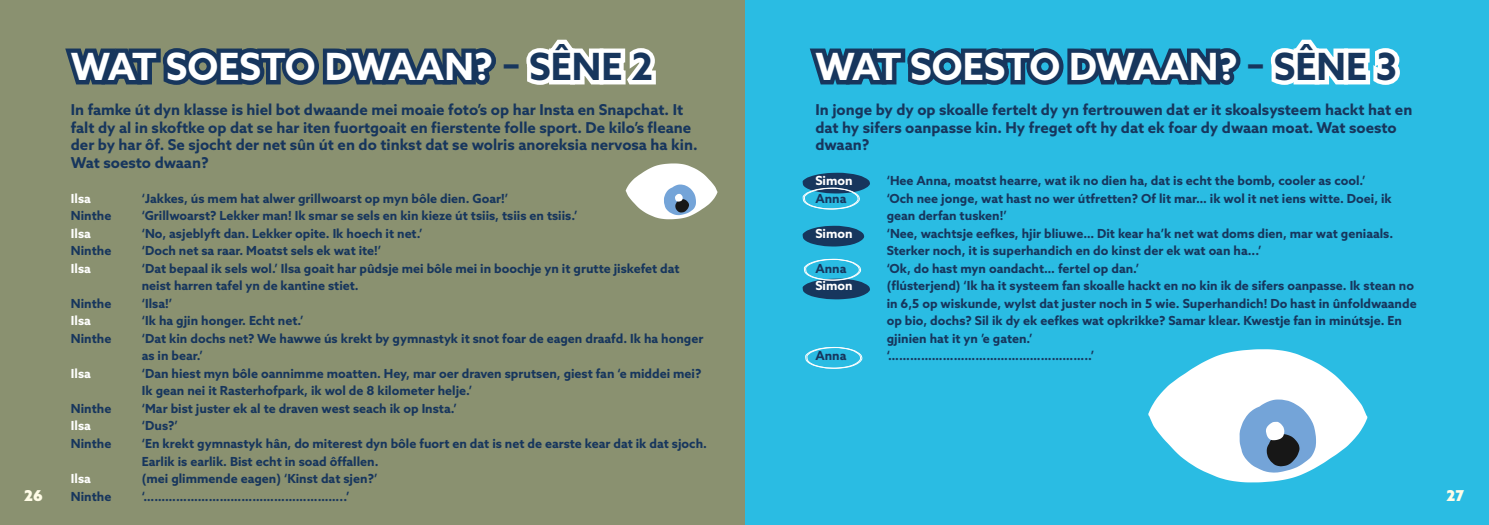
<style>
.page{position:relative;width:1489px;height:525px;background:#fff}
.page>*{position:absolute;margin:0;border:0;box-sizing:border-box;transform-origin:0 0}
.t1{font:700 37.5px "Azo Sans";color:#fff}
.t2{font:700 15px/17.5px "Azo Sans";color:#17365d}
.t3{font:900 15px "Azo Sans";color:#fffce7}
.t4{font:700 12.5px/17.5px "Azo Sans";color:#17365d}
.t5{font:700 12.5px "Azo Sans";color:#fff}
.s1{color:#17365d}
</style>
<div class="page">
<div style="left:744px;top:0;width:744px;height:524px;background:#2abce3"></div>
<svg style="left:802px;top:225px;width:62px;height:21px"></svg>
<svg style="left:802px;top:172px;width:68px;height:38px"></svg>
<svg style="left:802px;top:258px;width:68px;height:41px"></svg>
<svg style="left:805px;top:347px;width:57px;height:22px"></svg>
<svg style="left:1148px;top:349px;width:219px;height:133px"></svg>
<svg style="left:809px;top:48px;width:432px;height:37px;background:#194a71"></svg>
<svg style="left:1270px;top:39px;width:130px;height:46px"></svg>
<div style="left:0;top:0;width:744px;height:524px;background:#8a9170"></div>
<svg style="left:625px;top:163px;width:92px;height:56px"></svg>
<svg style="left:65px;top:48px;width:431px;height:37px;background:#27435f"></svg>
<svg style="left:526px;top:39px;width:130px;height:46px"></svg>
<h1 class="t1" style="left:71px;top:42px;width:584px">WAT SOESTO DWAAN? <span class="s1">– SÊNE 2</span></h1>
<p class="t2" style="left:71px;top:101px;width:628px">In famke út dyn klasse is hiel bot dwaande mei moaie foto’s op har Insta en Snapchat. It falt dy al in skoftke op dat se har iten fuortgoait en fierstente folle sport. De kilo’s fleane der by har ôf. Se sjocht der net sûn út en do tinkst dat se wolris anoreksia nervosa ha kin.<br>Wat soesto dwaan?</p>
<p class="t5" style="left:71px;top:190px;width:21px">Ilsa</p>
<p class="t4" style="left:142px;top:189px;width:368px">‘Jakkes, ús mem hat alwer grillwoarst op myn bôle dien. Goar!’</p>
<p class="t4" style="left:71px;top:207px;width:42px">Ninthe</p>
<p class="t4" style="left:142px;top:207px;width:437px">‘Grillwoarst? Lekker man! Ik smar se sels en kin kieze út tsiis, tsiis en tsiis.’</p>
<p class="t5" style="left:71px;top:225px;width:21px">Ilsa</p>
<p class="t4" style="left:142px;top:224px;width:282px">‘No, asjeblyft dan. Lekker opite. Ik hoech it net.’</p>
<p class="t4" style="left:71px;top:242px;width:42px">Ninthe</p>
<p class="t4" style="left:142px;top:242px;width:241px">‘Doch net sa raar. Moatst sels ek wat ite!’</p>
<p class="t5" style="left:71px;top:260px;width:21px">Ilsa</p>
<p class="t4" style="left:142px;top:259px;width:539px">‘Dat bepaal ik sels wol.’ Ilsa goait har pûdsje mei bôle mei in boochje yn it grutte jiskefet dat neist harren tafel yn de kantine stiet.</p>
<p class="t4" style="left:71px;top:294px;width:42px">Ninthe</p>
<p class="t4" style="left:142px;top:294px;width:32px">‘Ilsa!’</p>
<p class="t5" style="left:71px;top:312px;width:21px">Ilsa</p>
<p class="t4" style="left:142px;top:312px;width:163px">‘Ik ha gjin honger. Echt net.’</p>
<p class="t4" style="left:71px;top:329px;width:42px">Ninthe</p>
<p class="t4" style="left:142px;top:329px;width:563px">‘Dat kin dochs net? We hawwe ús krekt by gymnastyk it snot foar de eagen draafd. Ik ha honger as in bear.’</p>
<p class="t5" style="left:71px;top:365px;width:21px">Ilsa</p>
<p class="t4" style="left:142px;top:364px;width:561px">‘Dan hiest myn bôle oannimme moatten. Hey, mar oer draven sprutsen, giest fan ‘e middei mei?<br>Ik gean nei it Rasterhofpark, ik wol de 8 kilometer helje.’</p>
<p class="t4" style="left:71px;top:399px;width:42px">Ninthe</p>
<p class="t4" style="left:142px;top:399px;width:316px">‘Mar bist juster ek al te draven west seach ik op Insta.’</p>
<p class="t5" style="left:71px;top:417px;width:22px">Ilsa</p>
<p class="t4" style="left:142px;top:417px;width:38px">‘Dus?’</p>
<p class="t4" style="left:71px;top:434px;width:42px">Ninthe</p>
<p class="t4" style="left:142px;top:434px;width:566px">‘En krekt gymnastyk hân, do miterest dyn bôle fuort en dat is net de earste kear dat ik dat sjoch.<br>Earlik is earlik. Bist echt in soad ôffallen.</p>
<p class="t5" style="left:71px;top:470px;width:22px">Ilsa</p>
<p class="t4" style="left:142px;top:469px;width:237px">(mei glimmende eagen) ‘Kinst dat sjen?’</p>
<p class="t4" style="left:71px;top:487px;width:42px">Ninthe</p>
<p class="t4" style="left:142px;top:487px;width:209px">‘………………………………………………..’</p>
<h1 class="t1" style="left:815px;top:42px;width:583px">WAT SOESTO DWAAN? <span class="s1">– SÊNE 3</span></h1>
<p class="t2" style="left:815px;top:101px;width:598px">In jonge by dy op skoalle fertelt dy yn fertrouwen dat er it skoalsysteem hackt hat en dat hy sifers oanpasse kin. Hy freget oft hy dat ek foar dy dwaan moat. Wat soesto dwaan?</p>
<p class="t5" style="left:815px;top:172px;width:39px">Simon</p>
<p class="t4" style="left:886px;top:172px;width:480px">‘Hee Anna, moatst hearre, wat ik no dien ha, dat is echt the bomb, cooler as cool.’</p>
<p class="t4" style="left:815px;top:189px;width:33px">Anna</p>
<p class="t4" style="left:886px;top:189px;width:506px">‘Och nee jonge, wat hast no wer útfretten? Of lit mar… ik wol it net iens witte. Doei, ik gean derfan tusken!’</p>
<p class="t5" style="left:815px;top:225px;width:39px">Simon</p>
<p class="t4" style="left:886px;top:224px;width:508px">‘Nee, wachtsje eefkes, hjir bliuwe… Dit kear ha’k net wat doms dien, mar wat geniaals.<br>Sterker noch, it is superhandich en do kinst der ek wat oan ha...’</p>
<p class="t4" style="left:815px;top:259px;width:33px">Anna</p>
<p class="t4" style="left:886px;top:259px;width:254px">‘Ok, do hast myn oandacht… fertel op dan.’</p>
<p class="t5" style="left:815px;top:277px;width:39px">Simon</p>
<p class="t4" style="left:886px;top:277px;width:531px">(flústerjend) ‘Ik ha it systeem fan skoalle hackt en no kin ik de sifers oanpasse. Ik stean no in 6,5 op wiskunde, wylst dat juster noch in 5 wie. Superhandich! Do hast in ûnfoldwaande op bio, dochs? Sil ik dy ek eefkes wat opkrikke? Samar klear. Kwestje fan in minútsje. En gjinien hat it yn ’e gaten.’</p>
<p class="t4" style="left:815px;top:347px;width:33px">Anna</p>
<p class="t4" style="left:886px;top:347px;width:209px">‘………………………………………………..’</p>
<p class="t3" style="left:24px;top:485px;width:20px">26</p>
<p class="t3" style="left:1446px;top:485px;width:19px">27</p>
</div>
